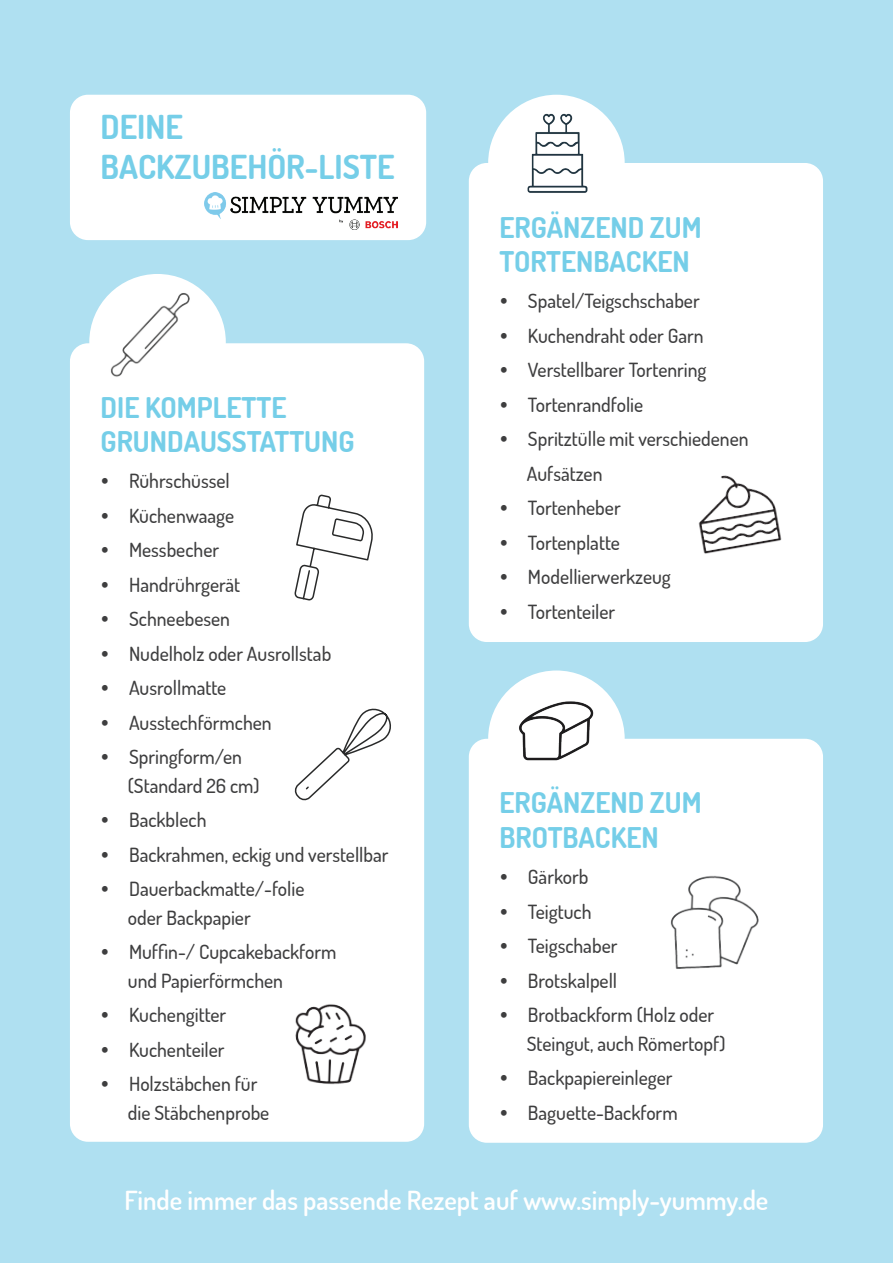
<style>
.page{position:relative;width:893px;height:1263px;background:#afe0f1}
.page>*{position:absolute;margin:0;border:0;box-sizing:border-box;transform-origin:0 0}
.t1{font:700 33px/39.6px "Dosis";color:#75cee8}
.t2{font:700 28.5px/34.2px "Dosis";color:#75cee8}
.t3{font:600 26.25px "Dosis";color:#fff}
.t4{font:500 19.5px/28.5px "Dosis";color:#3e3e3f}
</style>
<div class="page">
<div style="left:469px;top:163px;width:354px;height:479px;background:#fff;border-radius:18px"></div>
<div style="left:469px;top:739px;width:354px;height:404px;background:#fff;border-radius:18px"></div>
<div style="left:488px;top:95px;width:137px;height:136px;background:#fff;border-radius:50%"></div>
<div style="left:488px;top:670px;width:137px;height:137px;background:#fff;border-radius:50%"></div>
<img style="left:504px;top:693px;width:90px;height:68px">
<div style="left:70px;top:95px;width:356px;height:145px;background:#fff;border-radius:18px"></div>
<img style="left:508px;top:106px;width:99px;height:87px">
<img style="left:698px;top:475px;width:84px;height:79px">
<img style="left:670px;top:875px;width:89px;height:94px">
<img style="left:204px;top:193px;width:193px;height:37px">
<div style="left:70px;top:343px;width:354px;height:799px;background:#fff;border-radius:18px"></div>
<div style="left:89px;top:274px;width:137px;height:136px;background:#fff;border-radius:50%"></div>
<img style="left:295px;top:1004px;width:71px;height:81px">
<img style="left:94px;top:287px;width:111px;height:90px">
<svg style="left:294px;top:494px;width:79px;height:107px"></svg>
<svg style="left:294px;top:708px;width:97px;height:93px"></svg>
<h1 class="t1" style="left:101px;top:106px;width:296px">DEINE<br>BACKZUBEHÖR-LISTE</h1>
<h2 class="t2" style="left:101px;top:389px;width:255px">DIE KOMPLETTE<br>GRUNDAUSSTATTUNG</h2>
<p class="t4" style="left:101px;top:466px;width:131px">• Rührschüssel</p>
<p class="t4" style="left:101px;top:500px;width:135px">• Küchenwaage</p>
<p class="t4" style="left:101px;top:535px;width:120px">• Messbecher</p>
<p class="t4" style="left:101px;top:569px;width:141px">• Handrührgerät</p>
<p class="t4" style="left:101px;top:604px;width:131px">• Schneebesen</p>
<p class="t4" style="left:101px;top:638px;width:232px">• Nudelholz oder Ausrollstab</p>
<p class="t4" style="left:101px;top:673px;width:127px">• Ausrollmatte</p>
<p class="t4" style="left:101px;top:707px;width:173px">• Ausstechförmchen</p>
<p class="t4" style="left:128px;top:742px;width:133px;text-indent:-27px">• Springform/en (Standard 26 cm)</p>
<p class="t4" style="left:101px;top:805px;width:107px">• Backblech</p>
<p class="t4" style="left:101px;top:839px;width:289px">• Backrahmen, eckig und verstellbar</p>
<p class="t4" style="left:128px;top:874px;width:178px;text-indent:-27px">• Dauerbackmatte/-folie oder Backpapier</p>
<p class="t4" style="left:128px;top:937px;width:210px;text-indent:-27px">• Muffin-/ Cupcakebackform und Papierförmchen</p>
<p class="t4" style="left:101px;top:1000px;width:127px">• Kuchengitter</p>
<p class="t4" style="left:101px;top:1034px;width:126px">• Kuchenteiler</p>
<p class="t4" style="left:128px;top:1069px;width:143px;text-indent:-27px">• Holzstäbchen für die Stäbchenprobe</p>
<h2 class="t2" style="left:499px;top:209px;width:204px">ERGÄNZEND ZUM<br>TORTENBACKEN</h2>
<p class="t4" style="left:499px;top:286px;width:202px">• Spatel/Teigschschaber</p>
<p class="t4" style="left:499px;top:321px;width:206px">• Kuchendraht oder Garn</p>
<p class="t4" style="left:499px;top:355px;width:209px">• Verstellbarer Tortenring</p>
<p class="t4" style="left:499px;top:390px;width:145px">• Tortenrandfolie</p>
<p class="t4" style="left:527px;top:421px;width:223px;line-height:34.5px;text-indent:-27px">• Spritztülle mit verschiedenen<br>Aufsätzen</p>
<p class="t4" style="left:499px;top:493px;width:123px">• Tortenheber</p>
<p class="t4" style="left:499px;top:528px;width:122px">• Tortenplatte</p>
<p class="t4" style="left:499px;top:562px;width:173px">• Modellierwerkzeug</p>
<p class="t4" style="left:499px;top:597px;width:117px">• Tortenteiler</p>
<h2 class="t2" style="left:499px;top:785px;width:204px">ERGÄNZEND ZUM<br>BROTBACKEN</h2>
<p class="t4" style="left:499px;top:862px;width:90px">• Gärkorb</p>
<p class="t4" style="left:499px;top:896px;width:93px">• Teigtuch</p>
<p class="t4" style="left:499px;top:931px;width:119px">• Teigschaber</p>
<p class="t4" style="left:499px;top:965px;width:119px">• Brotskalpell</p>
<p class="t4" style="left:527px;top:1000px;width:200px;text-indent:-27px">• Brotbackform (Holz oder<br>Steingut, auch Römertopf)</p>
<p class="t4" style="left:499px;top:1063px;width:175px">• Backpapiereinleger</p>
<p class="t4" style="left:499px;top:1097px;width:180px">• Baguette-Backform</p>
<h3 class="t3" style="left:125px;top:1182px;width:645px">Finde immer das passende Rezept auf www.simply-yummy.de</h3>
</div>
